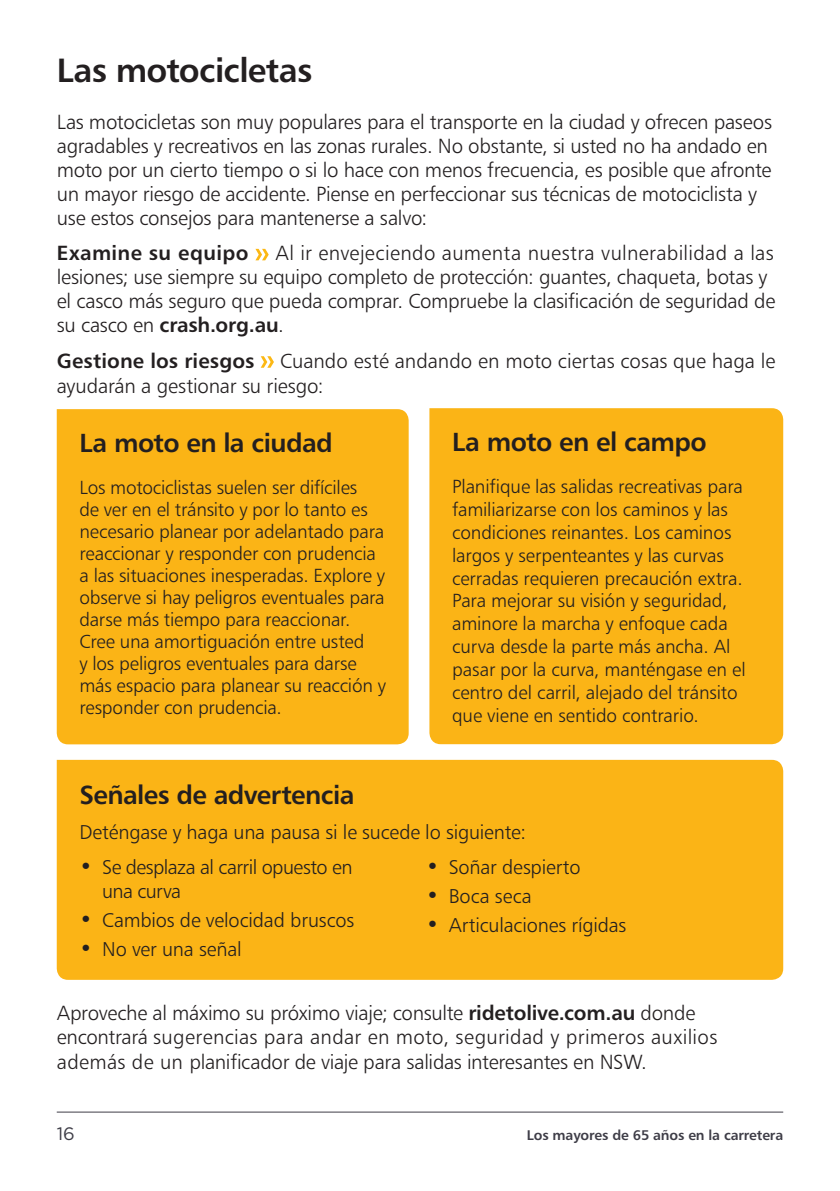
<style>
.page{position:relative;width:840px;height:1191px;background:#fff}
.page>*{position:absolute;margin:0;border:0;box-sizing:border-box;transform-origin:0 0}
.t1{font:500 33.6px "Trans Text Md";letter-spacing:-.02em;color:#231f20}
.t2{font:500 26.2px "Trans Text Md";letter-spacing:-.025em;color:#231f20}
.Body_Text{font:300 20.4px/24px "Trans Text Lt";letter-spacing:-.015em;color:#231f20}
.Body_Text-2{font:500 20.4px "Trans Text Md";letter-spacing:.02em;color:#231f20}
.Body_Text-3{font:300 20px "Trans Text Lt";letter-spacing:-.01em;color:#231f20}
.Body_Text-4{font:300 20px/23.6px "Trans Text Lt";letter-spacing:-.03em;color:#231f20}
.t3{font:300 19px/22px "Trans Text Lt";letter-spacing:-.01em;color:#231f20}
.t4{font:18px "Gotham";color:#3e3d47}
.t5{font:500 14px "Trans Text Md";letter-spacing:-.01em;color:#3e3d47}
.s1{font-family:"Trans Text Md";font-weight:500}
.s2{font-size:22px}
</style>
<div class="page">
<hr style="left:57px;top:1111px;width:725px;height:1px;background:#3e3d47">
<svg style="left:255px;top:249px;width:13px;height:11px"></svg>
<svg style="left:260px;top:356px;width:14px;height:12px"></svg>
<div style="left:57px;top:409px;width:351px;height:335px;background:#fbb416"></div>
<div style="left:429px;top:408px;width:353px;height:336px;background:#fbb416"></div>
<div style="left:57px;top:760px;width:725px;height:219px;background:#fbb416"></div>
<h1 class="t1" style="left:57px;top:49px;width:257px">Las motocicletas</h1>
<p class="Body_Text" style="left:57px;top:110px;width:716px">Las motocicletas son muy populares para el transporte en la ciudad y ofrecen paseos agradables y recreativos en las zonas rurales. No obstante, si usted no ha andado en moto por un cierto tiempo o si lo hace con menos frecuencia, es posible que afronte un mayor riesgo de accidente. Piense en perfeccionar sus técnicas de motociclista y use estos consejos para mantenerse a salvo:</p>
<p class="Body_Text-2" style="left:57px;top:240px;width:193px">Examine su equipo</p>
<p class="Body_Text" style="left:57px;top:241px;width:719px;text-indent:218px">Al ir envejeciendo aumenta nuestra vulnerabilidad a las lesiones; use siempre su equipo completo de protección: guantes, chaqueta, botas y el casco más seguro que pueda comprar. Compruebe la clasificación de seguridad de su casco en <span class="s1">crash.org.au</span>.</p>
<p class="Body_Text" style="left:57px;top:348px;width:719px;line-height:25px"><span class="s1">Gestione los riesgos</span> Cuando esté andando en moto ciertas cosas que haga le ayudarán a gestionar su riesgo:</p>
<p class="t2" style="left:79px;top:426px;width:255px">La moto en la ciudad</p>
<p class="t3" style="left:79px;top:476px;width:308px">Los motociclistas suelen ser difíciles<br>de ver en el tránsito y por lo tanto es necesario planear por adelantado para reaccionar y responder con prudencia a las situaciones inesperadas. Explore y observe si hay peligros eventuales para darse más tiempo para reaccionar.<br>Cree una amortiguación entre usted<br>y los peligros eventuales para darse más espacio para planear su reacción y responder con prudencia.</p>
<p class="t2" style="left:452px;top:425px;width:256px">La moto en el campo</p>
<p class="t3" style="left:452px;top:475px;width:295px;line-height:22.8px">Planifique las salidas recreativas para familiarizarse con los caminos y las condiciones reinantes. Los caminos largos y serpenteantes y las curvas cerradas requieren precaución extra.<br>Para mejorar su visión y seguridad, aminore la marcha y enfoque cada curva desde la parte más ancha. Al pasar por la curva, manténgase en el centro del carril, alejado del tránsito que viene en sentido contrario.</p>
<h2 class="t2" style="left:79px;top:778px;width:276px">Señales de advertencia</h2>
<p class="Body_Text-3" style="left:79px;top:820px;width:448px">Deténgase y haga una pausa si le sucede lo siguiente:</p>
<p class="Body_Text-4" style="left:102px;top:855px;width:252px;text-indent:-23px"><span class="s2">•</span> Se desplaza al carril opuesto en una curva</p>
<p class="Body_Text-3" style="left:79px;top:907px;width:276px"><span class="s2">•</span> Cambios de velocidad bruscos</p>
<p class="Body_Text-3" style="left:79px;top:936px;width:164px"><span class="s2">•</span> No ver una señal</p>
<p class="Body_Text-3" style="left:426px;top:855px;width:156px"><span class="s2">•</span> Soñar despierto</p>
<p class="Body_Text-3" style="left:426px;top:884px;width:107px"><span class="s2">•</span> Boca seca</p>
<p class="Body_Text-3" style="left:426px;top:913px;width:202px"><span class="s2">•</span> Articulaciones rígidas</p>
<p class="Body_Text" style="left:57px;top:1000px;width:661px;line-height:24.6px">Aproveche al máximo su próximo viaje; consulte <span class="s1">ridetolive.com.au</span> donde encontrará sugerencias para andar en moto, seguridad y primeros auxilios además de un planificador de viaje para salidas interesantes en NSW.</p>
<p class="t4" style="left:57px;top:1122px;width:19px">16</p>
<p class="t5" style="left:526px;top:1126px;width:258px">Los mayores de 65 años en la carretera</p>
</div>
